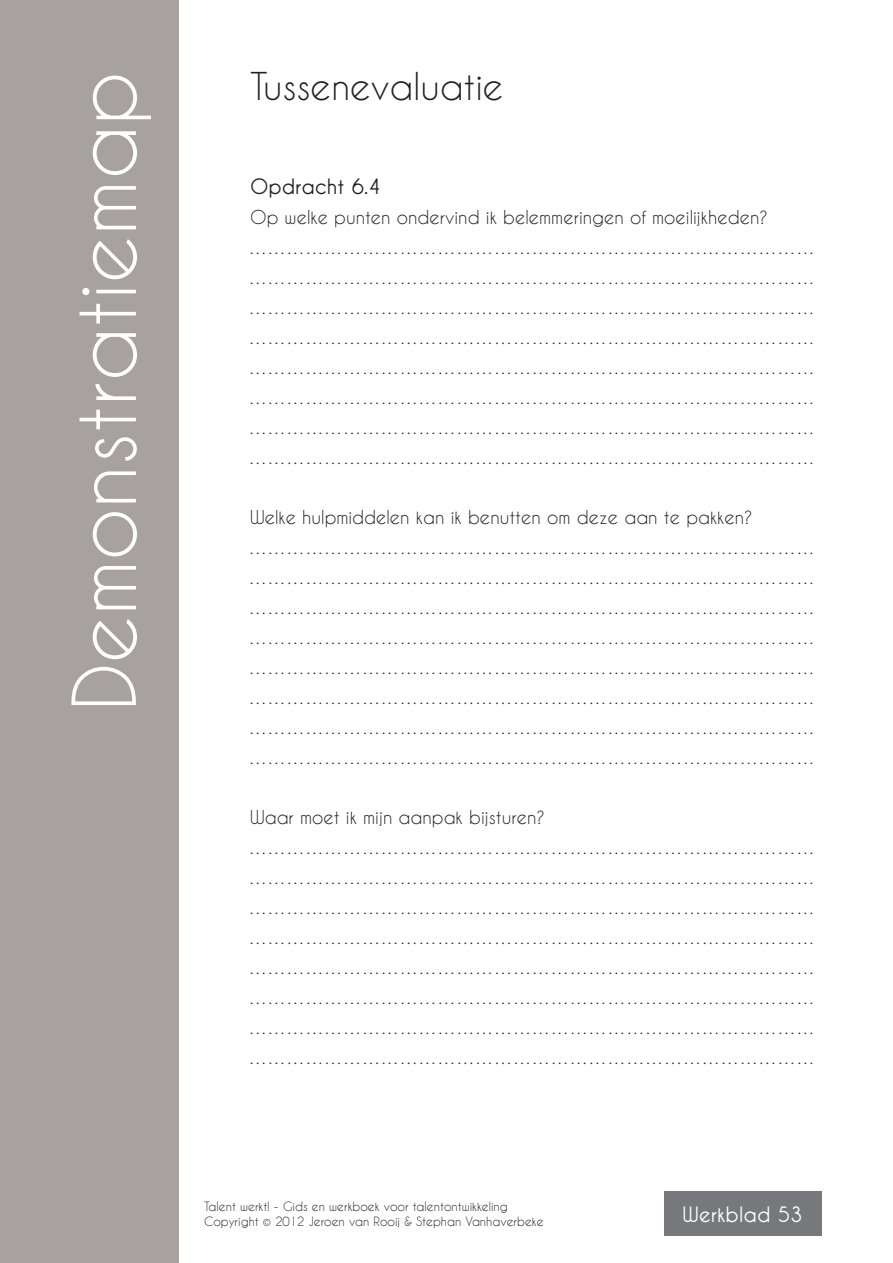
<style>
.page{position:relative;width:893px;height:1263px;background:#fff}
.page>*{position:absolute;margin:0;border:0;box-sizing:border-box;transform-origin:0 0}
.t1{font:82.5px "Caviar Dreams";color:#fff}
.t2{font:36px "Caviar Dreams";color:#231f20}
.t3{font:700 21px "Caviar Dreams";color:#231f20}
.t4{font:700 21px "Caviar Dreams";color:#fff}
.t5{font:18px/30px "Caviar Dreams";color:#231f20}
.t6{font:12px/14.4px "Caviar Dreams";color:#231f20}
</style>
<div class="page">
<div style="left:0;top:0;width:179px;height:1263px;background:#a7a2a0"></div>
<div style="left:664px;top:1191px;width:157px;height:45px;background:#76787b"></div>
<h1 class="t1" style="left:60px;top:711px;width:641px;rotate:-90deg">Demonstratiemap</h1>
<h2 class="t2" style="left:250px;top:66px;width:255px">Tussenevaluatie</h2>
<p class="t3" style="left:250px;top:175px;width:132px">Opdracht 6.4</p>
<p class="t5" style="left:250px;top:202px;width:568px">Op welke punten ondervind ik belemmeringen of moeilijkheden? ……………………………………………………………………………… ……………………………………………………………………………… ……………………………………………………………………………… ……………………………………………………………………………… ……………………………………………………………………………… ……………………………………………………………………………… ……………………………………………………………………………… ………………………………………………………………………………</p>
<p class="t5" style="left:250px;top:503px;width:568px">Welke hulpmiddelen kan ik benutten om deze aan te pakken? ……………………………………………………………………………… ……………………………………………………………………………… ……………………………………………………………………………… ……………………………………………………………………………… ……………………………………………………………………………… ……………………………………………………………………………… ……………………………………………………………………………… ………………………………………………………………………………</p>
<p class="t5" style="left:250px;top:803px;width:568px">Waar moet ik mijn aanpak bijsturen? ……………………………………………………………………………… ……………………………………………………………………………… ……………………………………………………………………………… ……………………………………………………………………………… ……………………………………………………………………………… ……………………………………………………………………………… ……………………………………………………………………………… ………………………………………………………………………………</p>
<p class="t6" style="left:204px;top:1200px;width:341px">Talent werkt! - Gids en werkboek voor talentontwikkeling<br>Copyright © 2012 Jeroen van Rooij &amp; Stephan Vanhaverbeke</p>
<p class="t4" style="left:683px;top:1202px;width:122px">Werkblad 53</p>
</div>
